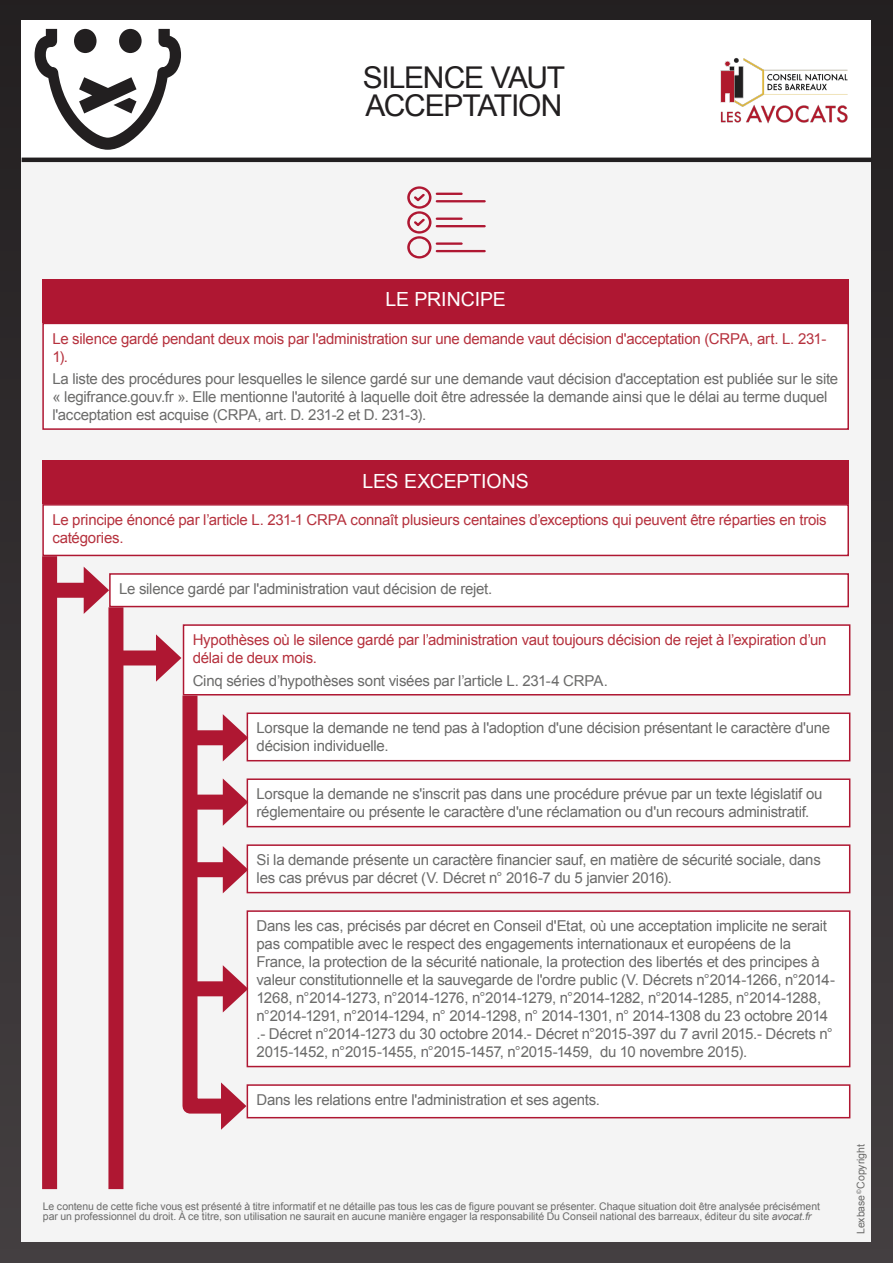
<style>
.page{position:relative;width:893px;height:1263px;background:#fff}
.page>*{position:absolute;margin:0;border:0;box-sizing:border-box;transform-origin:0 0}
.t1{font:30px/28.5px "Arial";letter-spacing:-.04em;color:#221f20}
.t2{font:19.5px "Arial";letter-spacing:-.005em;color:#fff}
.t3{font:15px/18px "Arial";letter-spacing:-.02em;color:#6b6b6a}
.t4{font:15px/18px "Arial";letter-spacing:-.015em;color:#b6323e}
.t5{font:10.5px/10.5px "Arial";letter-spacing:-.005em;color:#6b6b6a}
.s1{font-style:italic}
</style>
<div class="page">
<div style="left:0;top:0;width:893px;height:1263px;background:linear-gradient(to bottom,#231f20,#443f41)"></div>
<svg style="left:22px;top:20px;width:849px;height:138px"></svg>
<div style="left:22px;top:160px;width:849px;height:1082px;background:#f4f4f4"></div>
<hr style="left:22px;top:158px;width:849px;height:4px;background:#221f20">
<img style="left:706px;top:43px;width:161px;height:96px">
<div style="left:43px;top:323px;width:805px;height:106px;background:#fff"></div>
<div style="left:42px;top:323px;width:807px;height:107px;border:2px solid #af1732"></div>
<div style="left:43px;top:505px;width:805px;height:50px;background:#fff"></div>
<div style="left:42px;top:504px;width:807px;height:52px;border:2px solid #af1732"></div>
<div style="left:110px;top:574px;width:738px;height:32px;background:#fff"></div>
<div style="left:109px;top:573px;width:740px;height:34px;border:2px solid #af1732"></div>
<div style="left:184px;top:625px;width:666px;height:70px;background:#fff"></div>
<div style="left:183px;top:624px;width:667px;height:71px;border:2px solid #af1732"></div>
<div style="left:247px;top:713px;width:603px;height:48px;background:#fff"></div>
<div style="left:247px;top:712px;width:603px;height:49px;border:2px solid #af1732"></div>
<div style="left:247px;top:779px;width:603px;height:48px;background:#fff"></div>
<div style="left:247px;top:778px;width:603px;height:49px;border:2px solid #af1732"></div>
<div style="left:247px;top:845px;width:603px;height:47px;background:#fff"></div>
<div style="left:247px;top:844px;width:603px;height:49px;border:2px solid #af1732"></div>
<div style="left:247px;top:1085px;width:603px;height:33px;background:#fff"></div>
<div style="left:247px;top:1084px;width:603px;height:34px;border:2px solid #af1732"></div>
<div style="left:247px;top:911px;width:603px;height:155px;background:#fff"></div>
<div style="left:247px;top:910px;width:603px;height:157px;border:2px solid #af1732"></div>
<div style="left:42px;top:279px;width:807px;height:44px;background:#af1732"></div>
<div style="left:42px;top:461px;width:807px;height:43px;background:#af1732"></div>
<svg style="left:407px;top:186px;width:24px;height:72px"></svg>
<hr style="left:436px;top:193px;width:27px;height:2px;background:#af1732">
<hr style="left:436px;top:200px;width:50px;height:2px;background:#af1732">
<hr style="left:436px;top:218px;width:27px;height:2px;background:#af1732">
<hr style="left:436px;top:225px;width:50px;height:2px;background:#af1732">
<hr style="left:436px;top:242px;width:27px;height:3px;background:#af1732">
<hr style="left:436px;top:250px;width:50px;height:2px;background:#af1732">
<div style="left:42px;top:556px;width:15px;height:633px;background:#af1732"></div>
<div style="left:108px;top:607px;width:15px;height:582px;background:#af1732"></div>
<div style="left:52px;top:583px;width:42px;height:15px;background:#af1732"></div>
<svg style="left:84px;top:567px;width:25px;height:47px"></svg>
<div style="left:116px;top:650px;width:50px;height:15px;background:#af1732"></div>
<svg style="left:156px;top:634px;width:92px;height:496px"></svg>
<svg style="left:35px;top:29px;width:146px;height:121px"></svg>
<h1 class="t1" style="left:363px;top:63px;width:204px">SILENCE VAUT<br>ACCEPTATION</h1>
<h2 class="t2" style="left:386px;top:286px;width:122px">LE PRINCIPE</h2>
<p class="t4" style="left:52px;top:329px;width:776px">Le silence gardé pendant deux mois par l'administration sur une demande vaut décision d'acceptation (CRPA, art. L. 231-<br>1).</p>
<p class="t3" style="left:52px;top:370px;width:787px">La liste des procédures pour lesquelles le silence gardé sur une demande vaut décision d'acceptation est publiée sur le site « legifrance.gouv.fr ». Elle mentionne l'autorité à laquelle doit être adressée la demande ainsi que le délai au terme duquel l'acceptation est acquise (CRPA, art. D. 231-2 et D. 231-3).</p>
<h2 class="t2" style="left:362px;top:468px;width:168px">LES EXCEPTIONS</h2>
<p class="t4" style="left:52px;top:511px;width:776px">Le principe énoncé par l’article L. 231-1 CRPA connaît plusieurs centaines d’exceptions qui peuvent être réparties en trois catégories.</p>
<p class="t3" style="left:119px;top:580px;width:375px">Le silence gardé par l'administration vaut décision de rejet.</p>
<p class="t4" style="left:193px;top:631px;width:635px">Hypothèses où le silence gardé par l’administration vaut toujours décision de rejet à l’expiration d’un délai de deux mois.</p>
<p class="t3" style="left:193px;top:671px;width:417px">Cinq séries d’hypothèses sont visées par l’article L. 231-4 CRPA.</p>
<p class="t3" style="left:257px;top:719px;width:575px">Lorsque la demande ne tend pas à l'adoption d'une décision présentant le caractère d'une décision individuelle.</p>
<p class="t3" style="left:257px;top:785px;width:567px">Lorsque la demande ne s'inscrit pas dans une procédure prévue par un texte législatif ou réglementaire ou présente le caractère d'une réclamation ou d'un recours administratif.</p>
<p class="t3" style="left:257px;top:851px;width:566px">Si la demande présente un caractère financier sauf, en matière de sécurité sociale, dans les cas prévus par décret (V. Décret n° 2016-7 du 5 janvier 2016).</p>
<p class="t3" style="left:257px;top:917px;width:580px">Dans les cas, précisés par décret en Conseil d'Etat, où une acceptation implicite ne serait pas compatible avec le respect des engagements internationaux et européens de la France, la protection de la sécurité nationale, la protection des libertés et des principes à valeur constitutionnelle et la sauvegarde de l'ordre public (V. Décrets n°2014-1266, n°2014- 1268, n°2014-1273, n°2014-1276, n°2014-1279, n°2014-1282, n°2014-1285, n°2014-1288, n°2014-1291, n°2014-1294, n° 2014-1298, n° 2014-1301, n° 2014-1308 du 23 octobre 2014 .- Décret n°2014-1273 du 30 octobre 2014.- Décret n°2015-397 du 7 avril 2015.- Décrets n° 2015-1452, n°2015-1455, n°2015-1457, n°2015-1459, du 10 novembre 2015).</p>
<p class="t3" style="left:257px;top:1091px;width:345px">Dans les relations entre l'administration et ses agents.</p>
<p class="t5" style="left:43px;top:1201px;width:779px">Le contenu de cette fiche vous est présenté à titre informatif et ne détaille pas tous les cas de figure pouvant se présenter. Chaque situation doit être analysée précisément par un professionnel du droit. À ce titre, son utilisation ne saurait en aucune manière engager la responsabilité Du Conseil national des barreaux, éditeur du site <span class="s1">avocat.fr</span></p>
<p class="t5" style="left:856px;top:1234px;width:91px;rotate:-90deg">Lexbase <sup>©</sup>Copyright</p>
</div>
